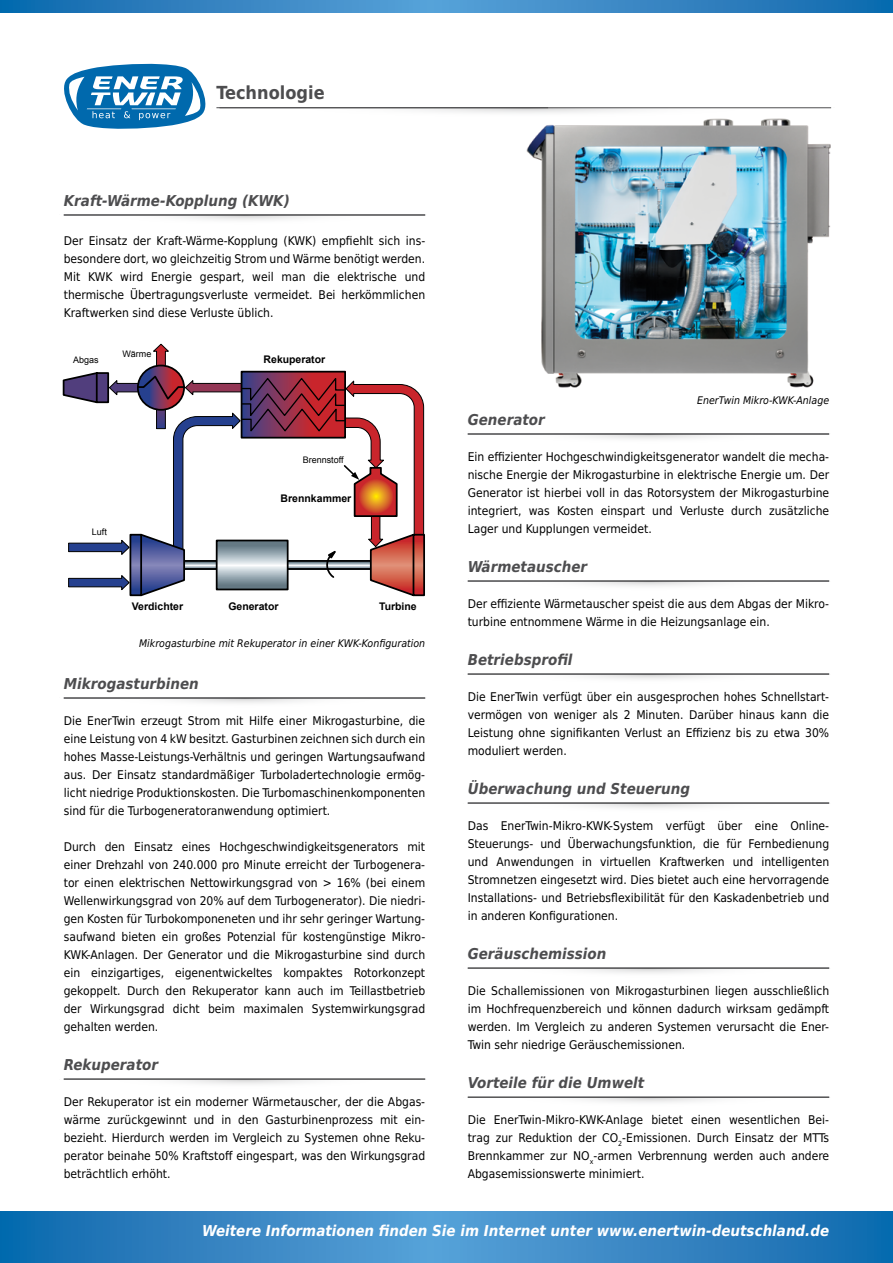
<style>
.page{position:relative;width:893px;height:1263px;background:#fff}
.page>*{position:absolute;margin:0;border:0;box-sizing:border-box;transform-origin:0 0}
.t1{font:700 18px "DejaVu Sans Condensed";color:#4d4d4f}
.t2{font:italic 700 15px "DejaVu Sans Condensed";color:#4d4d4f}
.t3{font:italic 700 15px "DejaVu Sans Condensed";color:#fff}
.t4{font:12px/18px "DejaVu Sans Condensed";color:#000;text-align:justify}
.t5{font:italic 10.5px "DejaVu Sans Condensed";color:#000}
.t6{font:700 10.5px "Arial";color:#000}
.t7{font:9px "Arial";color:#000}
</style>
<div class="page">
<svg style="left:64px;top:63px;width:142px;height:66px"></svg>
<img style="left:526px;top:118px;width:305px;height:269px">
<svg style="left:0;top:0;width:893px;height:13px;background:#3384c2"></svg>
<svg style="left:0;top:1212px;width:893px;height:51px;background:#3384c2"></svg>
<svg style="left:62px;top:343px;width:363px;height:254px"></svg>
<svg style="left:219px;top:543px;width:67px;height:44px;background:#a2b0b9"></svg>
<div style="left:216px;top:540px;width:73px;height:50px;border:2px solid #000"></div>
<hr style="left:216px;top:107px;width:332px;height:1px;background:#4d4d4f">
<svg style="left:64px;top:214px;width:362px;height:6px"></svg>
<svg style="left:64px;top:697px;width:362px;height:6px"></svg>
<svg style="left:64px;top:1078px;width:362px;height:6px"></svg>
<svg style="left:468px;top:1096px;width:362px;height:7px"></svg>
<svg style="left:468px;top:967px;width:362px;height:6px"></svg>
<svg style="left:468px;top:802px;width:362px;height:6px"></svg>
<svg style="left:468px;top:673px;width:362px;height:6px"></svg>
<svg style="left:468px;top:580px;width:362px;height:6px"></svg>
<svg style="left:468px;top:433px;width:362px;height:6px"></svg>
<svg style="left:220px;top:107px;width:612px;height:6px"></svg>
<h1 class="t1" style="left:216px;top:78px;width:110px">Technologie</h1>
<p class="t2" style="left:64px;top:189px;width:228px">Kraft-Wärme-Kopplung (KWK)</p>
<p class="t4" style="left:64px;top:231px;width:363px">Der Einsatz der Kraft-Wärme-Kopplung (KWK) empfiehlt sich ins&shy;besondere dort, wo gleichzeitig Strom und Wärme benötigt werden.<br>Mit KWK wird Energie gespart, weil man die elektrische und thermische Übertragungsverluste vermeidet. Bei herkömmlichen Kraftwerken sind diese Verluste üblich.</p>
<p class="t7" style="left:73px;top:354px;width:27px">Abgas</p>
<p class="t7" style="left:122px;top:348px;width:30px">Wärme</p>
<p class="t6" style="left:264px;top:352px;width:63px">Rekuperator</p>
<p class="t7" style="left:92px;top:526px;width:17px">Luft</p>
<p class="t7" style="left:303px;top:454px;width:42px">Brennstoff</p>
<p class="t6" style="left:281px;top:491px;width:72px">Brennkammer</p>
<p class="t6" style="left:132px;top:599px;width:53px">Verdichter</p>
<p class="t6" style="left:228px;top:599px;width:52px">Generator</p>
<p class="t6" style="left:379px;top:599px;width:39px">Turbine</p>
<p class="t5" style="left:139px;top:636px;width:288px">Mikrogasturbine mit Rekuperator in einer KWK-Konfiguration</p>
<p class="t2" style="left:64px;top:672px;width:137px">Mikrogasturbinen</p>
<p class="t4" style="left:64px;top:711px;width:363px">Die EnerTwin erzeugt Strom mit Hilfe einer Mikrogasturbine, die eine Leistung von 4 kW besitzt. Gasturbinen zeichnen sich durch ein hohes Masse-Leistungs-Verhältnis und geringen Wartungsaufwand aus. Der Einsatz standardmäßiger Turboladertechnologie ermög&shy;licht niedrige Produktionskosten. Die Turbomaschinenkomponenten sind für die Turbogeneratoranwendung optimiert.</p>
<p class="t4" style="left:64px;top:837px;width:363px">Durch den Einsatz eines Hochgeschwindigkeitsgenerators mit einer Drehzahl von 240.000 pro Minute erreicht der Turbogenera&shy;tor einen elektrischen Nettowirkungsgrad von &gt; 16% (bei einem Wellenwirkungsgrad von 20% auf dem Turbogenerator). Die niedri&shy;gen Kosten für Turbokomponeneten und ihr sehr geringer Wartung&shy;saufwand bieten ein großes Potenzial für kostengünstige Mikro-KWK-Anlagen. Der Generator und die Mikrogasturbine sind durch ein einzigartiges, eigenentwickeltes kompaktes Rotorkonzept gekoppelt. Durch den Rekuperator kann auch im Teillastbetrieb der Wirkungsgrad dicht beim maximalen Systemwirkungsgrad gehalten werden.</p>
<p class="t2" style="left:64px;top:1053px;width:96px">Rekuperator</p>
<p class="t4" style="left:64px;top:1092px;width:363px">Der Rekuperator ist ein moderner Wärmetauscher, der die Abgas&shy;wärme zurückgewinnt und in den Gasturbinenprozess mit ein&shy;bezieht. Hierdurch werden im Vergleich zu Systemen ohne Reku&shy;perator beinahe 50% Kraftstoff eingespart, was den Wirkungsgrad beträchtlich erhöht.</p>
<p class="t5" style="left:697px;top:393px;width:133px">EnerTwin Mikro-KWK-Anlage</p>
<p class="t2" style="left:468px;top:408px;width:79px">Generator</p>
<p class="t4" style="left:468px;top:447px;width:363px">Ein effizienter Hochgeschwindigkeitsgenerator wandelt die mecha&shy;nische Energie der Mikrogasturbine in elektrische Energie um. Der Generator ist hierbei voll in das Rotorsystem der Mikrogasturbine integriert, was Kosten einspart und Verluste durch zusätzliche Lager und Kupplungen vermeidet.</p>
<p class="t2" style="left:468px;top:555px;width:121px">Wärmetauscher</p>
<p class="t4" style="left:468px;top:594px;width:363px">Der effiziente Wärmetauscher speist die aus dem Abgas der Mikro&shy;turbine entnommene Wärme in die Heizungsanlage ein.</p>
<p class="t2" style="left:468px;top:648px;width:106px">Betriebsprofil</p>
<p class="t4" style="left:468px;top:687px;width:363px">Die EnerTwin verfügt über ein ausgesprochen hohes Schnellstart&shy;vermögen von weniger als 2 Minuten. Darüber hinaus kann die Leistung ohne signifikanten Verlust an Effizienz bis zu etwa 30% moduliert werden.</p>
<p class="t2" style="left:468px;top:777px;width:224px">Überwachung und Steuerung</p>
<p class="t4" style="left:468px;top:816px;width:363px">Das EnerTwin-Mikro-KWK-System verfügt über eine Online-Steuerungs- und Überwachungsfunktion, die für Fernbedienung und Anwendungen in virtuellen Kraftwerken und intelligenten Stromnetzen eingesetzt wird. Dies bietet auch eine hervorragende Installations- und Betriebsflexibilität für den Kaskadenbetrieb und in anderen Konfigurationen.</p>
<p class="t2" style="left:468px;top:942px;width:140px">Geräuschemission</p>
<p class="t4" style="left:468px;top:981px;width:363px">Die Schallemissionen von Mikrogasturbinen liegen ausschließlich im Hochfrequenzbereich und können dadurch wirksam gedämpft werden. Im Vergleich zu anderen Systemen verursacht die Ener-Twin sehr niedrige Geräuschemissionen.</p>
<p class="t2" style="left:468px;top:1071px;width:178px">Vorteile für die Umwelt</p>
<p class="t4" style="left:468px;top:1110px;width:363px">Die EnerTwin-Mikro-KWK-Anlage bietet einen wesentlichen Bei&shy;trag zur Reduktion der CO<sub>2</sub>-Emissionen. Durch Einsatz der MTTs Brennkammer zur NO<sub>x</sub>-armen Verbrennung werden auch andere Abgasemissionswerte minimiert.</p>
<p class="t3" style="left:202px;top:1219px;width:629px">Weitere Informationen finden Sie im Internet unter www.enertwin-deutschland.de</p>
</div>
